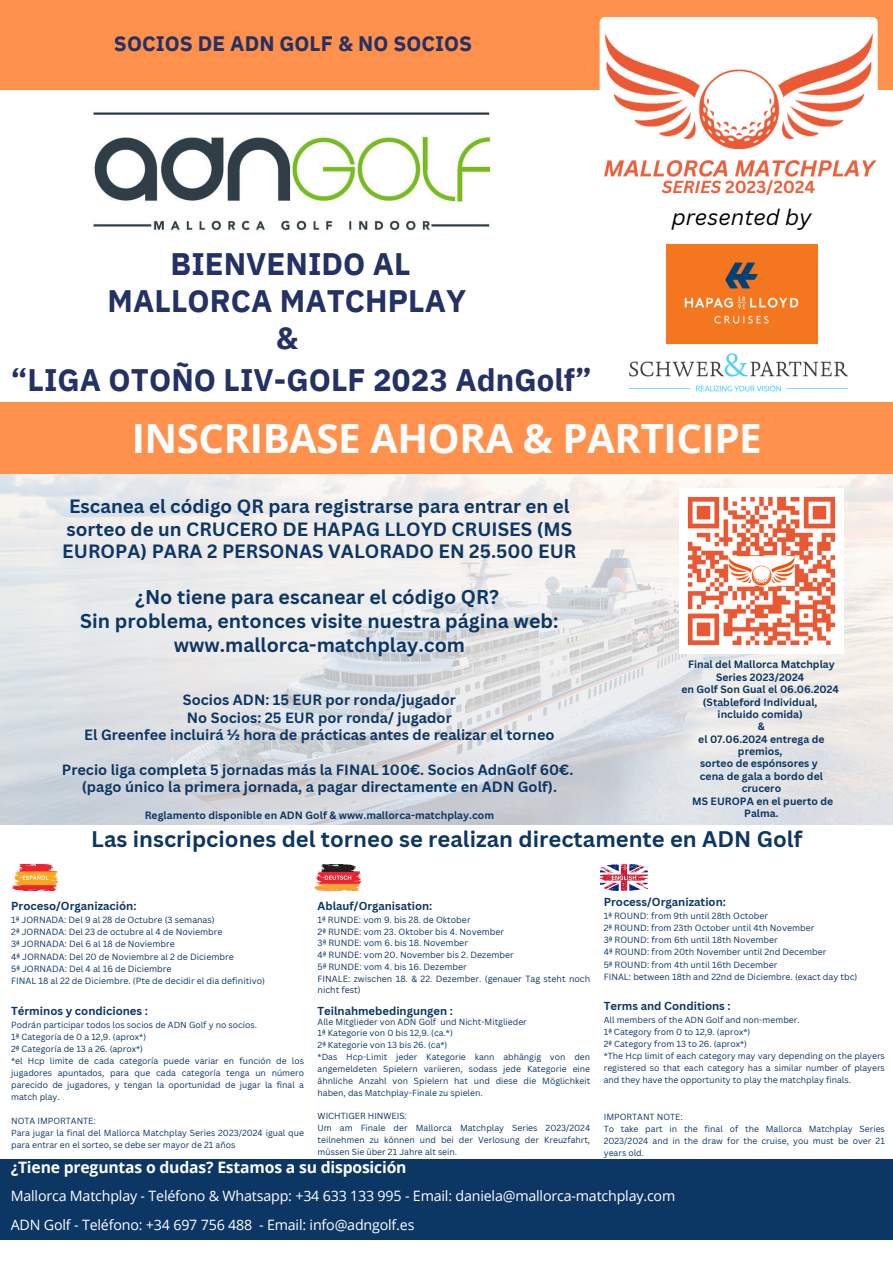
<style>
.page{position:relative;width:893px;height:1263px;background:#fff}
.page>*{position:absolute;margin:0;border:0;box-sizing:border-box;transform-origin:0 0}
.t1{font:700 40.35px "Open Sans";letter-spacing:-.015em;color:#fefdfd}
.t2{font:700 31.05px "IBM Plex Sans";color:#233165}
.t3{font:700 21.98px "Canva Sans";color:#0c3663}
.t4{font:italic 21.83px "Canva Sans";color:#000}
.t5{font:700 20.92px "IBM Plex Sans";color:#233165}
.t6{font:700 19.5px "Canva Sans";color:#0c3663}
.t7{font:700 18.75px/22.5px "Canva Sans";color:#0c3663;text-align:center}
.t8{font:700 15.75px "Open Sans";letter-spacing:-.015em;color:#fff}
.t9{font:700 14.48px "Canva Sans";color:#0c3663}
.t10{font:14.25px "Open Sans";letter-spacing:-.01em;color:#fff}
.t11{font:700 11.32px "Canva Sans";color:#0c3663}
.t12{font:700 11.25px "Canva Sans";color:#0c3663}
.t13{font:700 10.35px/12.4px "Canva Sans";color:#0c3663;text-align:center}
.t14{font:8.77px/11.2px "Canva Sans";color:#0c3663}
.t15{font:8.62px/11.9px "Canva Sans";color:#0c3663;text-align:justify}
</style>
<div class="page">
<div style="left:0;top:1159px;width:893px;height:80px;background:#0c3663"></div>
<img style="left:601px;top:865px;width:46px;height:26px">
<img style="left:12px;top:865px;width:46px;height:26px">
<img style="left:315px;top:865px;width:46px;height:26px">
<img style="left:0;top:474px;width:893px;height:350px">
<div style="left:0;top:0;width:893px;height:89px;background:#ff914d"></div>
<div style="left:0;top:402px;width:893px;height:72px;background:#ff914d"></div>
<div style="left:599px;top:17px;width:278px;height:139px;background:#fff;border-radius:6px"></div>
<img style="left:599px;top:23px;width:278px;height:173px">
<img style="left:679px;top:489px;width:165px;height:164px">
<img style="left:666px;top:244px;width:151px;height:99px">
<img style="left:629px;top:353px;width:219px;height:39px">
<img style="left:93px;top:112px;width:398px;height:119px">
<p class="t5" style="left:114px;top:30px;width:360px">SOCIOS DE ADN GOLF &amp; NO SOCIOS</p>
<p class="t2" style="left:170px;top:243px;width:242px">BIENVENIDO AL</p>
<p class="t2" style="left:108px;top:280px;width:360px">MALLORCA MATCHPLAY</p>
<p class="t2" style="left:276px;top:317px;width:24px">&amp;</p>
<p class="t2" style="left:11px;top:359px;width:582px">“LIGA OTOÑO LIV-GOLF 2023 AdnGolf”</p>
<p class="t4" style="left:672px;top:202px;width:141px">presented by</p>
<p class="t1" style="left:132px;top:410px;width:631px">INSCRIBASE AHORA &amp; PARTICIPE</p>
<p class="t7" style="left:62px;top:495px;width:515px">Escanea el código QR para registrarse para entrar en el sorteo de un CRUCERO DE HAPAG LLOYD CRUISES (MS<br>EUROPA) PARA 2 PERSONAS VALORADO EN 25.500 EUR</p>
<p class="t6" style="left:135px;top:584px;width:365px">¿No tiene para escanear el código QR?</p>
<p class="t6" style="left:80px;top:607px;width:480px">Sin problema, entonces visite nuestra página web:</p>
<p class="t6" style="left:174px;top:631px;width:293px">www.mallorca-matchplay.com</p>
<p class="t13" style="left:688px;top:658px;width:148px">Final del Mallorca Matchplay<br>Series 2023/2024</p>
<p class="t13" style="left:681px;top:683px;width:159px">en Golf Son Gual el 06.06.2024</p>
<p class="t13" style="left:703px;top:695px;width:116px">(Stableford Individual,</p>
<p class="t13" style="left:717px;top:708px;width:87px">incluido comida)</p>
<p class="t13" style="left:758px;top:720px;width:8px">&amp;</p>
<p class="t13" style="left:698px;top:732px;width:128px">el 07.06.2024 entrega de premios,</p>
<p class="t13" style="left:700px;top:757px;width:119px">sorteo de espónsores y</p>
<p class="t13" style="left:700px;top:770px;width:125px">cena de gala a bordo del crucero</p>
<p class="t13" style="left:692px;top:794px;width:142px">MS EUROPA en el puerto de<br>Palma.</p>
<p class="t9" style="left:183px;top:690px;width:274px">Socios ADN: 15 EUR por ronda/jugador</p>
<p class="t9" style="left:187px;top:707px;width:266px">No Socios: 25 EUR por ronda/ jugador</p>
<p class="t9" style="left:84px;top:724px;width:472px">El Greenfee incluirá ½ hora de prácticas antes de realizar el torneo</p>
<p class="t9" style="left:62px;top:759px;width:513px">Precio liga completa 5 jornadas más la FINAL 100€. Socios AdnGolf 60€.</p>
<p class="t9" style="left:82px;top:777px;width:477px">(pago único la primera jornada, a pagar directamente en ADN Golf).</p>
<p class="t3" style="left:91px;top:823px;width:712px">Las inscripciones del torneo se realizan directamente en ADN Golf</p>
<p class="t13" style="left:145px;top:809px;width:351px">Reglamento disponible en ADN Golf &amp; www.mallorca-matchplay.com</p>
<p class="t11" style="left:11px;top:898px;width:127px">Proceso/Organización:</p>
<p class="t14" style="left:11px;top:914px;width:205px">1ª JORNADA: Del 9 al 28 de Octubre (3 semanas)</p>
<p class="t14" style="left:11px;top:926px;width:213px">2ª JORNADA: Del 23 de octubre al 4 de Noviembre</p>
<p class="t14" style="left:11px;top:938px;width:165px">3ª JORNADA: Del 6 al 18 de Noviembre</p>
<p class="t14" style="left:11px;top:950px;width:224px">4ª JORNADA: Del 20 de Noviembre al 2 de Diciembre</p>
<p class="t14" style="left:11px;top:963px;width:162px">5ª JORNADA: Del 4 al 16 de Diciembre</p>
<p class="t14" style="left:11px;top:975px;width:255px">FINAL 18 al 22 de Diciembre. (Pte de decidir el dia definitivo)</p>
<p class="t11" style="left:11px;top:1002px;width:138px">Términos y condiciones :</p>
<p class="t15" style="left:11px;top:1018px;width:247px">Podrán participar todos los socios de ADN Golf y no socios.</p>
<p class="t15" style="left:11px;top:1030px;width:136px">1ª Categoría de 0 a 12,9. (aprox*)</p>
<p class="t15" style="left:11px;top:1042px;width:133px">2ª Categoría de 13 a 26. (aprox*)</p>
<p class="t15" style="left:11px;top:1054px;width:294px;line-height:12.1px">*el Hcp limite de cada categoría puede variar en función de los jugadores apuntados, para que cada categoría tenga un número parecido de jugadores, y tengan la oportunidad de jugar la final a match play.</p>
<p class="t15" style="left:11px;top:1115px;width:86px">NOTA IMPORTANTE:</p>
<p class="t15" style="left:11px;top:1126px;width:294px;line-height:12.1px">Para jugar la final del Mallorca Matchplay Series 2023/2024 igual que para entrar en el sorteo, se debe ser mayor de 21 años</p>
<p class="t12" style="left:318px;top:898px;width:116px">Ablauf/Organisation:</p>
<p class="t14" style="left:318px;top:914px;width:154px">1ª RUNDE: vom 9. bis 28. de Oktober</p>
<p class="t14" style="left:318px;top:925px;width:188px">2ª RUNDE: vom 23. Oktober bis 4. November</p>
<p class="t14" style="left:318px;top:937px;width:152px">3ª RUNDE: vom 6. bis 18. November</p>
<p class="t14" style="left:318px;top:949px;width:198px">4ª RUNDE: vom 20. November bis 2. Dezember</p>
<p class="t14" style="left:318px;top:961px;width:151px">5ª RUNDE: vom 4. bis 16. Dezember</p>
<p class="t14" style="left:318px;top:973px;width:274px">FINALE: zwischen 18. &amp; 22. Dezember. (genauer Tag steht noch nicht fest)</p>
<p class="t12" style="left:318px;top:1002px;width:137px">Teilnahmebedingungen :</p>
<p class="t15" style="left:318px;top:1015px;width:211px">Alle Mitglieder von ADN Golf und Nicht-Mitglieder</p>
<p class="t15" style="left:318px;top:1027px;width:137px">1ª Kategorie von 0 bis 12,9. (ca.*)</p>
<p class="t15" style="left:318px;top:1039px;width:131px">2ª Kategorie von 13 bis 26. (ca*)</p>
<p class="t15" style="left:318px;top:1051px;width:274px">*Das Hcp-Limit jeder Kategorie kann abhängig von den angemeldeten Spielern variieren, sodass jede Kategorie eine ähnliche Anzahl von Spielern hat und diese die Möglichkeit haben, das Matchplay-Finale zu spielen.</p>
<p class="t15" style="left:318px;top:1110px;width:91px">WICHTIGER HINWEIS:</p>
<p class="t15" style="left:318px;top:1122px;width:274px">Um am Finale der Mallorca Matchplay Series 2023/2024 teilnehmen zu können und bei der Verlosung der Kreuzfahrt, müssen Sie über 21 Jahre alt sein.</p>
<p class="t11" style="left:604px;top:894px;width:124px">Process/Organization:</p>
<p class="t14" style="left:604px;top:910px;width:166px">1ª ROUND: from 9th until 28th October</p>
<p class="t14" style="left:604px;top:922px;width:212px">2ª ROUND: from 23th October until 4th November</p>
<p class="t14" style="left:604px;top:934px;width:176px">3ª ROUND: from 6th until 18th November</p>
<p class="t14" style="left:604px;top:946px;width:224px">4ª ROUND: from 20th November until 2nd December</p>
<p class="t14" style="left:604px;top:958px;width:175px">5ª ROUND: from 4th until 16th December</p>
<p class="t14" style="left:604px;top:971px;width:255px">FINAL: between 18th and 22nd de Diciembre. (exact day tbc)</p>
<p class="t11" style="left:604px;top:998px;width:128px">Terms and Conditions :</p>
<p class="t15" style="left:604px;top:1014px;width:197px">All members of the ADN Golf and non-member.</p>
<p class="t15" style="left:604px;top:1026px;width:148px">1ª Category from 0 to 12,9. (aprox*)</p>
<p class="t15" style="left:604px;top:1038px;width:145px">2ª Category from 13 to 26. (aprox*)</p>
<p class="t15" style="left:604px;top:1050px;width:283px">*The Hcp limit of each category may vary depending on the players registered so that each category has a similar number of players and they have the opportunity to play the matchplay finals.</p>
<p class="t15" style="left:604px;top:1110px;width:80px">IMPORTANT NOTE:</p>
<p class="t15" style="left:604px;top:1122px;width:283px">To take part in the final of the Mallorca Matchplay Series 2023/2024 and in the draw for the cruise, you must be over 21 years old.</p>
<p class="t8" style="left:11px;top:1156px;width:397px">¿Tiene preguntas o dudas? Estamos a su disposición</p>
<p class="t10" style="left:11px;top:1186px;width:666px">Mallorca Matchplay - Teléfono &amp; Whatsapp: +34 633 133 995 - Email: daniela@mallorca-matchplay.com</p>
<p class="t10" style="left:11px;top:1214px;width:405px">ADN Golf - Teléfono: +34 697 756 488 - Email: info@adngolf.es</p>
</div>
